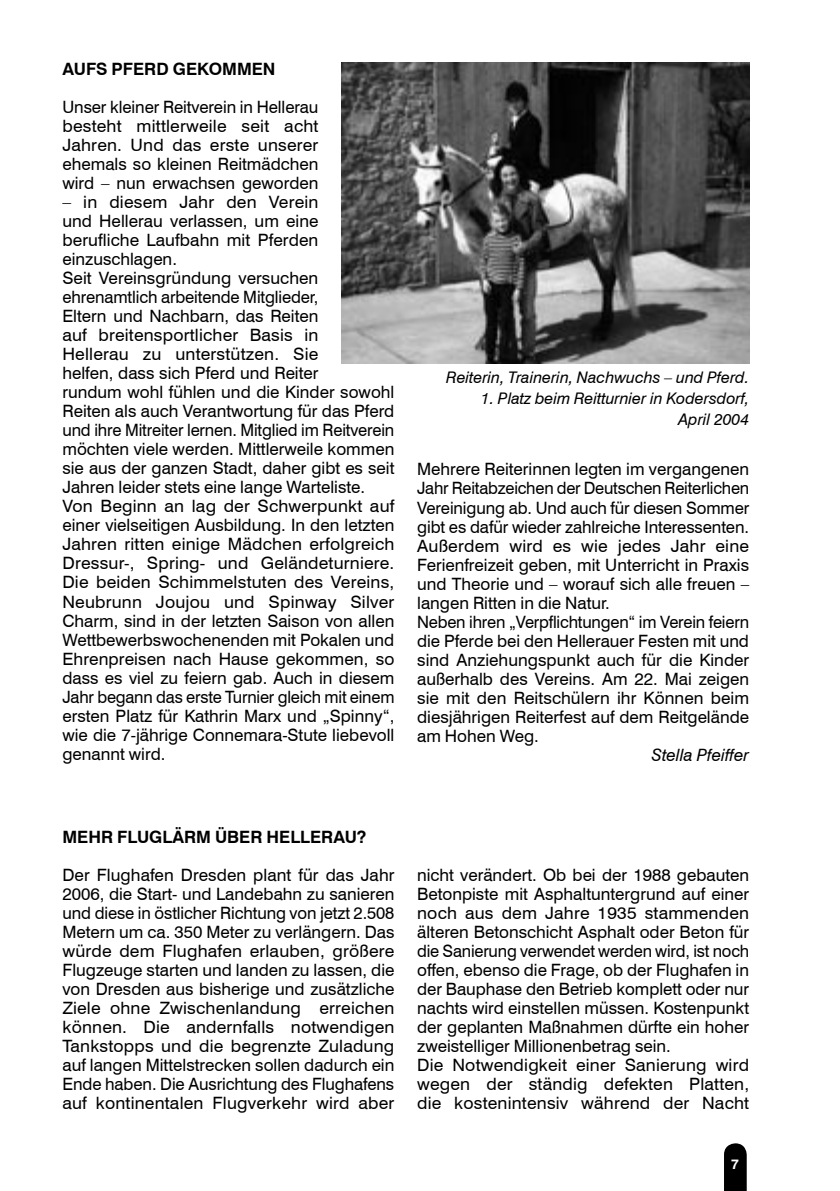
<style>
.page{position:relative;width:840px;height:1191px;background:#fff}
.page>*{position:absolute;margin:0;border:0;box-sizing:border-box;transform-origin:0 0}
.t1{font:17px/19px "Swiss 721 BT";color:#000}
.t2{font:700 17px "Swiss 721 BT";color:#000}
.t3{font:italic 17px "Swiss 721 BT";color:#000}
.t4{font:italic 16px/21px "Swiss 721 BT";color:#000;text-align:right}
.t5{font:700 14px "Swiss 721 BT";color:#fff}
</style>
<div class="page">
<svg style="left:724px;top:1143px;width:22px;height:48px"></svg>
<img style="left:341px;top:62px;width:407px;height:301px">
<p class="t2" style="left:62px;top:59px;width:214px">AUFS PFERD GEKOMMEN</p>
<p class="t1" style="left:62px;top:98px;width:257px;text-align:justify">Unser kleiner Reitverein in Hellerau besteht mittlerweile seit acht Jahren. Und das erste unserer ehemals so kleinen Reitmädchen wird – nun erwachsen geworden</p>
<p class="t1" style="left:62px;top:193px;width:333px">– in diesem Jahr den Verein<br>und Hellerau verlassen, um eine berufliche Laufbahn mit Pferden einzuschlagen.<br>Seit Vereinsgründung versuchen ehrenamtlich arbeitende Mitglieder,<br>Eltern und Nachbarn, das Reiten<br>auf breitensportlicher Basis in<br>Hellerau zu unterstützen. Sie<br>helfen, dass sich Pferd und Reiter<br>rundum wohl fühlen und die Kinder sowohl Reiten als auch Verantwortung für das Pferd und ihre Mitreiter lernen. Mitglied im Reitverein möchten viele werden. Mittlerweile kommen sie aus der ganzen Stadt, daher gibt es seit Jahren leider stets eine lange Warteliste.<br>Von Beginn an lag der Schwerpunkt auf einer vielseitigen Ausbildung. In den letzten Jahren ritten einige Mädchen erfolgreich Dressur-, Spring- und Geländeturniere.<br>Die beiden Schimmelstuten des Vereins, Neubrunn Joujou und Spinway Silver Charm, sind in der letzten Saison von allen Wettbewerbswochenenden mit Pokalen und Ehrenpreisen nach Hause gekommen, so dass es viel zu feiern gab. Auch in diesem Jahr begann das erste Turnier gleich mit einem ersten Platz für Kathrin Marx und „Spinny“, wie die 7-jährige Connemara-Stute liebevoll genannt wird.</p>
<p class="t4" style="left:446px;top:366px;width:304px">Reiterin, Trainerin, Nachwuchs – und Pferd.</p>
<p class="t4" style="left:480px;top:387px;width:269px">1. Platz beim Reitturnier in Kodersdorf,<br>April 2004</p>
<p class="t1" style="left:417px;top:460px;width:333px">Mehrere Reiterinnen legten im vergangenen Jahr Reitabzeichen der Deutschen Reiterlichen Vereinigung ab. Und auch für diesen Sommer gibt es dafür wieder zahlreiche Interessenten.<br>Außerdem wird es wie jedes Jahr eine Ferienfreizeit geben, mit Unterricht in Praxis und Theorie und – worauf sich alle freuen – langen Ritten in die Natur.<br>Neben ihren „Verpflichtungen“ im Verein feiern die Pferde bei den Hellerauer Festen mit und sind Anziehungspunkt auch für die Kinder außerhalb des Vereins. Am 22. Mai zeigen sie mit den Reitschülern ihr Können beim diesjährigen Reiterfest auf dem Reitgelände am Hohen Weg.</p>
<p class="t3" style="left:651px;top:744px;width:99px">Stella Pfeiffer</p>
<p class="t2" style="left:62px;top:826px;width:305px">MEHR FLUGLÄRM ÜBER HELLERAU?</p>
<p class="t1" style="left:62px;top:865px;width:333px;text-align:justify">Der Flughafen Dresden plant für das Jahr 2006, die Start- und Landebahn zu sanieren und diese in östlicher Richtung von jetzt 2.508<br>Metern um ca. 350 Meter zu verlängern. Das würde dem Flughafen erlauben, größere Flugzeuge starten und landen zu lassen, die von Dresden aus bisherige und zusätzliche Ziele ohne Zwischenlandung erreichen können. Die andernfalls notwendigen Tankstopps und die begrenzte Zuladung auf langen Mittelstrecken sollen dadurch ein Ende haben. Die Ausrichtung des Flughafens auf kontinentalen Flugverkehr wird aber</p>
<p class="t1" style="left:417px;top:865px;width:333px">nicht verändert. Ob bei der 1988 gebauten Betonpiste mit Asphaltuntergrund auf einer noch aus dem Jahre 1935 stammenden älteren Betonschicht Asphalt oder Beton für die Sanierung verwendet werden wird, ist noch offen, ebenso die Frage, ob der Flughafen in der Bauphase den Betrieb komplett oder nur nachts wird einstellen müssen. Kostenpunkt der geplanten Maßnahmen dürfte ein hoher zweistelliger Millionenbetrag sein.<br>Die Notwendigkeit einer Sanierung wird wegen der ständig defekten Platten, die kostenintensiv während der Nacht</p>
<p class="t5" style="left:730px;top:1155px;width:9px">7</p>
</div>
